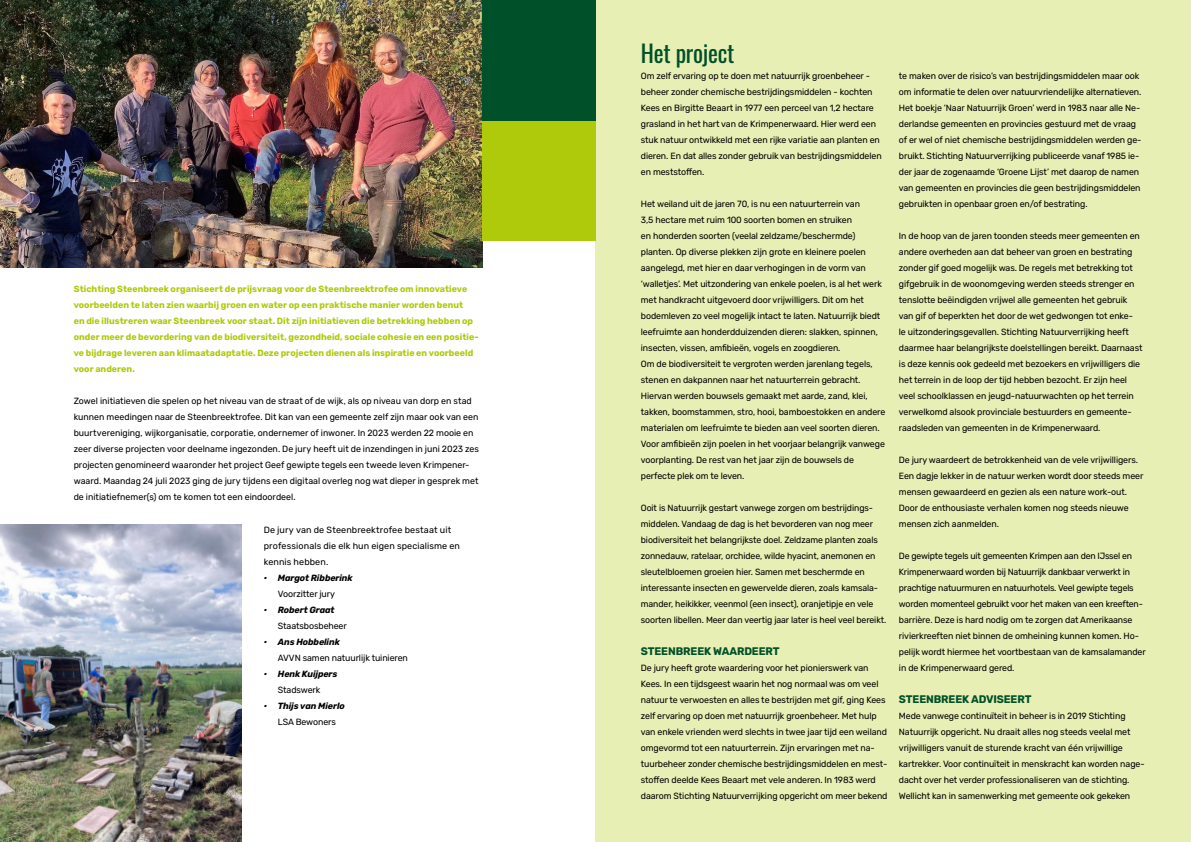
<style>
.page{position:relative;width:1191px;height:842px;background:#fff}
.page>*{position:absolute;margin:0;border:0;box-sizing:border-box;transform-origin:0 0}
.t1{font:24px "Oswald";letter-spacing:-.01em;color:#005029}
.t2{font:700 11px "Rubik";letter-spacing:-.01em;color:#005029}
.t3{font:9px/16px "Rubik";letter-spacing:-.01em;color:#000}
.t4{font:700 9px/16px "Rubik";letter-spacing:.005em;color:#afca0a}
.t5{font:9px/16px "Rubik";letter-spacing:.01em;color:#000}
.t6{font:italic 700 9px "Rubik";letter-spacing:-.01em;color:#000}
</style>
<div class="page">
<div style="left:595px;top:0;width:596px;height:842px;background:#e7efb5"></div>
<img style="left:0;top:0;width:482px;height:268px">
<div style="left:482px;top:120px;width:113px;height:121px;background:#afca0a"></div>
<div style="left:482px;top:0;width:113px;height:120px;background:#005029"></div>
<img style="left:0;top:524px;width:241px;height:318px">
<p class="t4" style="left:74px;top:282px;width:406px">Stichting Steenbreek organiseert de prijsvraag voor de Steenbreektrofee om innovatieve voorbeelden te laten zien waarbij groen en water op een praktische manier worden benut<br>en die illustreren waar Steenbreek voor staat. Dit zijn initiatieven die betrekking hebben op onder meer de bevordering van de biodiversiteit, gezondheid, sociale cohesie en een positie&shy;ve bijdrage leveren aan klimaatadaptatie. Deze projecten dienen als inspiratie en voorbeeld voor anderen.</p>
<p class="t3" style="left:74px;top:394px;width:407px">Zowel initiatieven die spelen op het niveau van de straat of de wijk, als op niveau van dorp en stad kunnen meedingen naar de Steenbreektrofee. Dit kan van een gemeente zelf zijn maar ook van een buurtvereniging, wijkorganisatie, corporatie, ondernemer of inwoner. In 2023 werden 22 mooie en zeer diverse projecten voor deelname ingezonden. De jury heeft uit de inzendingen in juni 2023 zes projecten genomineerd waaronder het project Geef gewipte tegels een tweede leven Krimpener&shy;waard. Maandag 24 juli 2023 ging de jury tijdens een digitaal overleg nog wat dieper in gesprek met de initiatiefnemer(s) om te komen tot een eindoordeel.</p>
<p class="t5" style="left:264px;top:522px;width:198px">De jury van de Steenbreektrofee bestaat uit professionals die elk hun eigen specialisme en kennis hebben.</p>
<p class="t6" style="left:264px;top:574px;width:91px">• Margot Ribberink</p>
<p class="t3" style="left:278px;top:586px;width:59px">Voorzitter jury</p>
<p class="t6" style="left:264px;top:606px;width:72px">• Robert Graat</p>
<p class="t3" style="left:278px;top:618px;width:70px">Staatsbosbeheer</p>
<p class="t6" style="left:264px;top:638px;width:78px">• Ans Hobbelink</p>
<p class="t3" style="left:278px;top:650px;width:131px">AVVN samen natuurlijk tuinieren</p>
<p class="t6" style="left:264px;top:670px;width:75px">• Henk Kuijpers</p>
<p class="t3" style="left:278px;top:682px;width:44px">Stadswerk</p>
<p class="t6" style="left:264px;top:702px;width:83px">• Thijs van Mierlo</p>
<p class="t3" style="left:278px;top:714px;width:60px">LSA Bewoners</p>
<h1 class="t1" style="left:641px;top:44px;width:95px">Het project</h1>
<p class="t3" style="left:641px;top:69px;width:242px">Om zelf ervaring op te doen met natuurrijk groenbeheer - beheer zonder chemische bestrijdingsmiddelen - kochten Kees en Birgitte Beaart in 1977 een perceel van 1,2 hectare grasland in het hart van de Krimpenerwaard. Hier werd een stuk natuur ontwikkeld met een rijke variatie aan planten en dieren. En dat alles zonder gebruik van bestrijdingsmiddelen en meststo昀昀en.</p>
<p class="t3" style="left:641px;top:197px;width:246px">Het weiland uit de jaren 70, is nu een natuurterrein van<br>3,5 hectare met ruim 100 soorten bomen en struiken<br>en honderden soorten (veelal zeldzame/beschermde) planten. Op diverse plekken zijn grote en kleinere poelen aangelegd, met hier en daar verhogingen in de vorm van ‘walletjes’. Met uitzondering van enkele poelen, is al het werk met handkracht uitgevoerd door vrijwilligers. Dit om het bodemleven zo veel mogelijk intact te laten. Natuurrijk biedt leefruimte aan honderdduizenden dieren: slakken, spinnen, insecten, vissen, am昀椀bieën, vogels en zoogdieren.<br>Om de biodiversiteit te vergroten werden jarenlang tegels, stenen en dakpannen naar het natuurterrein gebracht.<br>Hiervan werden bouwsels gemaakt met aarde, zand, klei, takken, boomstammen, stro, hooi, bamboestokken en andere materialen om leefruimte te bieden aan veel soorten dieren.<br>Voor am昀椀bieën zijn poelen in het voorjaar belangrijk vanwege voorplanting. De rest van het jaar zijn de bouwsels de perfecte plek om te leven.</p>
<p class="t3" style="left:641px;top:501px;width:247px">Ooit is Natuurrijk gestart vanwege zorgen om bestrijdings&shy;middelen. Vandaag de dag is het bevorderen van nog meer biodiversiteit het belangrijkste doel. Zeldzame planten zoals zonnedauw, ratelaar, orchidee, wilde hyacint, anemonen en sleutelbloemen groeien hier. Samen met beschermde en interessante insecten en gewervelde dieren, zoals kamsala&shy;mander, heikikker, veenmol (een insect), oranjetipje en vele soorten libellen. Meer dan veertig jaar later is heel veel bereikt.</p>
<p class="t2" style="left:641px;top:647px;width:140px">STEENBREEK WAARDEERT</p>
<p class="t3" style="left:641px;top:661px;width:248px">De jury heeft grote waardering voor het pionierswerk van Kees. In een tijdsgeest waarin het nog normaal was om veel natuur te verwoesten en alles te bestrijden met gif, ging Kees zelf ervaring op doen met natuurrijk groenbeheer. Met hulp van enkele vrienden werd slechts in twee jaar tijd een weiland omgevormd tot een natuurterrein. Zijn ervaringen met na&shy;tuurbeheer zonder chemische bestrijdingsmiddelen en mest&shy;sto昀昀en deelde Kees Beaart met vele anderen. In 1983 werd daarom Stichting Natuurverrijking opgericht om meer bekend</p>
<p class="t3" style="left:899px;top:69px;width:244px">te maken over de risico’s van bestrijdingsmiddelen maar ook om informatie te delen over natuurvriendelijke alternatieven.<br>Het boekje ‘Naar Natuurrijk Groen’ werd in 1983 naar alle Ne&shy;derlandse gemeenten en provincies gestuurd met de vraag of er wel of niet chemische bestrijdingsmiddelen werden ge&shy;bruikt. Stichting Natuurverrijking publiceerde vanaf 1985 ie&shy;der jaar de zogenaamde ‘Groene Lijst’ met daarop de namen van gemeenten en provincies die geen bestrijdingsmiddelen gebruikten in openbaar groen en/of bestrating.</p>
<p class="t3" style="left:899px;top:229px;width:245px">In de hoop van de jaren toonden steeds meer gemeenten en andere overheden aan dat beheer van groen en bestrating zonder gif goed mogelijk was. De regels met betrekking tot gifgebruik in de woonomgeving werden steeds strenger en tenslotte beëindigden vrijwel alle gemeenten het gebruik van gif of beperkten het door de wet gedwongen tot enke-<br>le uitzonderingsgevallen. Stichting Natuurverrijking heeft daarmee haar belangrijkste doelstellingen bereikt. Daarnaast is deze kennis ook gedeeld met bezoekers en vrijwilligers die het terrein in de loop der tijd hebben bezocht. Er zijn heel veel schoolklassen en jeugd-natuurwachten op het terrein verwelkomd alsook provinciale bestuurders en gemeente&shy;raadsleden van gemeenten in de Krimpenerwaard.</p>
<p class="t3" style="left:899px;top:453px;width:246px">De jury waardeert de betrokkenheid van de vele vrijwilligers.<br>Een dagje lekker in de natuur werken wordt door steeds meer mensen gewaardeerd en gezien als een nature work-out.<br>Door de enthousiaste verhalen komen nog steeds nieuwe mensen zich aanmelden.</p>
<p class="t3" style="left:899px;top:549px;width:248px">De gewipte tegels uit gemeenten Krimpen aan den IJssel en Krimpenerwaard worden bij Natuurrijk dankbaar verwerkt in prachtige natuurmuren en natuurhotels. Veel gewipte tegels worden momenteel gebruikt voor het maken van een kreeften&shy;barrière. Deze is hard nodig om te zorgen dat Amerikaanse rivierkreeften niet binnen de omheining kunnen komen. Ho&shy;pelijk wordt hiermee het voortbestaan van de kamsalamander in de Krimpenerwaard gered.</p>
<p class="t2" style="left:899px;top:695px;width:134px">STEENBREEK ADVISEERT</p>
<p class="t3" style="left:899px;top:709px;width:247px">Mede vanwege continuïteit in beheer is in 2019 Stichting Natuurrijk opgericht. Nu draait alles nog steeds veelal met vrijwilligers vanuit de sturende kracht van één vrijwillige kartrekker. Voor continuïteit in menskracht kan worden nage&shy;dacht over het verder professionaliseren van de stichting.<br>Wellicht kan in samenwerking met gemeente ook gekeken</p>
</div>
